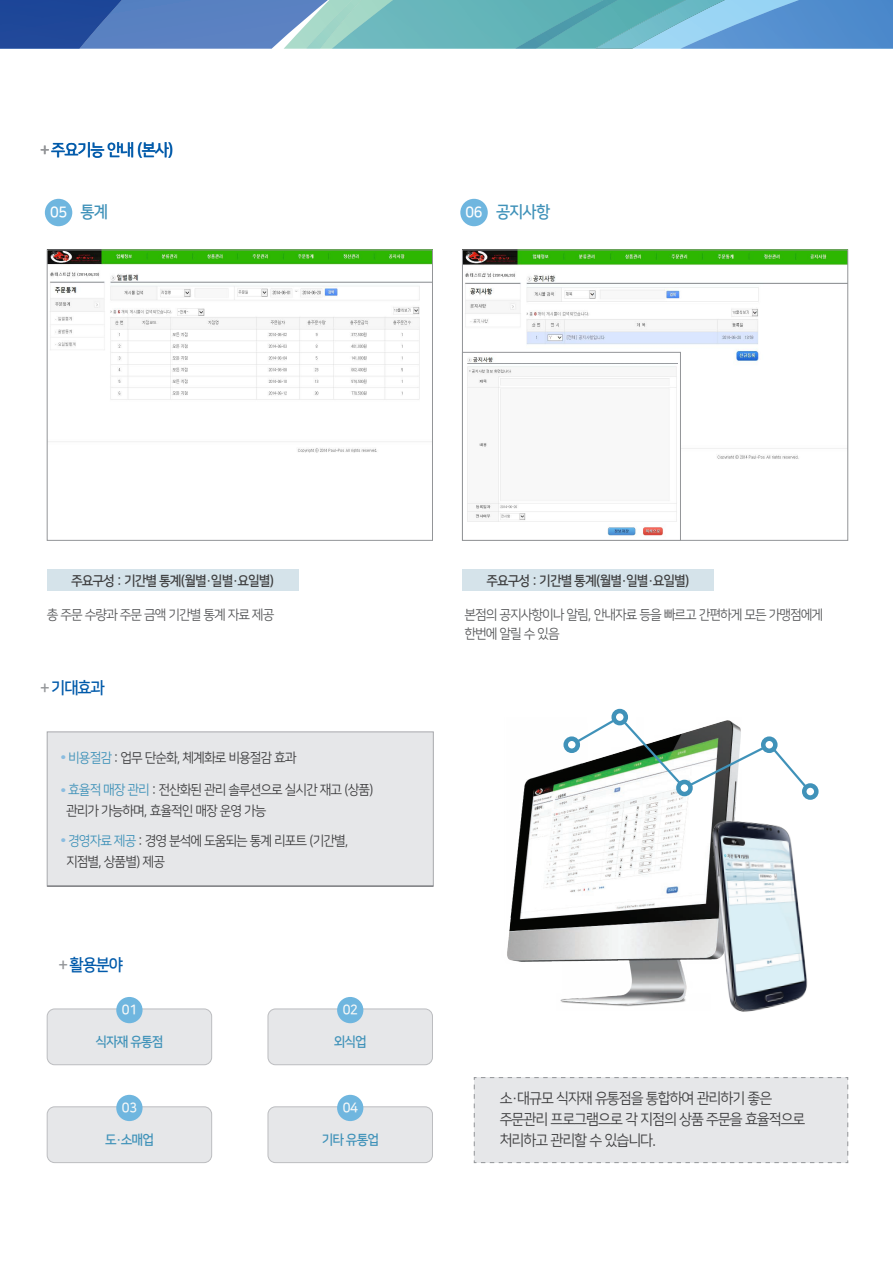
<style>
.page{position:relative;width:893px;height:1263px;background:#fff}
.page>*{position:absolute;margin:0;border:0;box-sizing:border-box;transform-origin:0 0}
.t1{font:16.5px "Nanum Square ac B";letter-spacing:-.025em;color:#015aaa;scale:.95 1}
.t2{font:16.5px "Nanum Square ac B";color:#4092b9;scale:.95 1}
.t3{font:15px/21px "Nanum Square ac R";letter-spacing:-.025em;color:#3e3e3f;scale:.95 1}
.t4{font:15px "Nanum Square ac B";color:#fff;scale:.95 1}
.t5{font:13.5px/21px "Nanum Square ac R";letter-spacing:-.025em;color:#3e3e3f;scale:.95 1}
.t6{font:13.5px/19.5px "Nanum Square ac R";letter-spacing:-.025em;color:#57585a;scale:.95 1}
.t7{font:13.5px "Nanum Square ac B";letter-spacing:-.025em;color:#3e3e3f;scale:.95 1}
.t8{font:13.5px "Nanum Square ac B";letter-spacing:-.025em;color:#4092b9;scale:.95 1}
.t9{font:13.5px "Nanum Square ac B";letter-spacing:-.025em;color:#f6f8f8;scale:.95 1}
.s1{color:#939598}
.s2{font-size:16.5px;color:#4092b9}
.s3{font-size:15px;color:#fff}
.s4{color:#4092b9}
</style>
<div class="page">
<img style="left:464px;top:252px;width:382px;height:207px">
<div style="left:47px;top:1009px;width:165px;height:56px;background:#e6e7e9;border-radius:8px"></div>
<div style="left:47px;top:1008px;width:165px;height:57px;border:1px solid #bcbdc0;border-radius:8px"></div>
<div style="left:116px;top:997px;width:27px;height:26px;background:#6fb6df;border-radius:50%"></div>
<div style="left:268px;top:1009px;width:164px;height:56px;background:#e6e7e9;border-radius:8px"></div>
<div style="left:268px;top:1008px;width:165px;height:57px;border:1px solid #bcbdc0;border-radius:8px"></div>
<div style="left:337px;top:997px;width:26px;height:26px;background:#6fb6df;border-radius:50%"></div>
<div style="left:47px;top:1107px;width:165px;height:55px;background:#e6e7e9;border-radius:8px"></div>
<div style="left:47px;top:1106px;width:165px;height:57px;border:1px solid #bcbdc0;border-radius:8px"></div>
<div style="left:116px;top:1095px;width:27px;height:26px;background:#6fb6df;border-radius:50%"></div>
<div style="left:268px;top:1107px;width:164px;height:55px;background:#e6e7e9;border-radius:8px"></div>
<div style="left:268px;top:1106px;width:165px;height:57px;border:1px solid #bcbdc0;border-radius:8px"></div>
<div style="left:337px;top:1095px;width:26px;height:26px;background:#6fb6df;border-radius:50%"></div>
<div style="left:47px;top:732px;width:386px;height:154px;background:#e6e7e9;border:1px solid #a8a9ad"></div>
<hr style="left:47px;top:885px;width:386px;height:2px;background:#6c6d70">
<img style="left:49px;top:252px;width:382px;height:201px">
<div style="left:47px;top:250px;width:386px;height:291px;border:1px solid #939598"></div>
<img style="left:507px;top:749px;width:230px;height:258px">
<div style="left:473px;top:1077px;width:375px;height:86px;background:#e6e7e9"></div>
<img style="left:711px;top:815px;width:97px;height:197px">
<svg style="left:569px;top:720px;width:239px;height:75px"></svg>
<svg style="left:566px;top:739px;width:12px;height:12px"></svg>
<div style="left:563px;top:736px;width:17px;height:17px;border:4px solid #4092b9;border-radius:50%"></div>
<svg style="left:678px;top:782px;width:12px;height:12px"></svg>
<div style="left:676px;top:780px;width:17px;height:16px;border:4px solid #4092b9;border-radius:50%"></div>
<svg style="left:763px;top:739px;width:12px;height:12px"></svg>
<div style="left:761px;top:736px;width:17px;height:17px;border:4px solid #4092b9;border-radius:50%"></div>
<div style="left:611px;top:709px;width:17px;height:16px;border:4px solid #4092b9;border-radius:50%"></div>
<svg style="left:804px;top:785px;width:12px;height:12px"></svg>
<div style="left:802px;top:783px;width:17px;height:17px;border:4px solid #4092b9;border-radius:50%"></div>
<div style="left:462px;top:352px;width:219px;height:189px;background:#fff;border:1px solid #939598"></div>
<img style="left:467px;top:357px;width:210px;height:179px">
<svg style="left:0;top:0;width:893px;height:49px;background:#609bc0"></svg>
<div style="left:47px;top:569px;width:252px;height:22px;background:#d5e3ea"></div>
<div style="left:462px;top:569px;width:252px;height:22px;background:#d5e3ea"></div>
<div style="left:45px;top:199px;width:27px;height:27px;background:#6fb6df;border-radius:50%"></div>
<div style="left:460px;top:199px;width:28px;height:27px;background:#6fb6df;border-radius:50%"></div>
<p class="t1" style="left:38px;top:141px;width:144px"><span class="s1">＋</span>주요기능 안내 (본사)</p>
<p class="t4" style="left:50px;top:204px;width:62px">05 <span class="s2">통계</span></p>
<p class="t2" style="left:465px;top:203px;width:91px"><span class="s3">06</span> 공지사항</p>
<p class="t7" style="left:72px;top:573px;width:215px">주요구성 : 기간별 통계(월별·일별·요일별)</p>
<p class="t7" style="left:487px;top:573px;width:215px">주요구성 : 기간별 통계(월별·일별·요일별)</p>
<p class="t6" style="left:47px;top:605px;width:240px">총 주문 수량과 주문 금액 기간별 통계 자료 제공</p>
<p class="t6" style="left:465px;top:605px;width:379px">본점의 공지사항이나 알림, 안내자료 등을 빠르고 간편하게 모든 가맹점에게 한번에 알릴 수 있음</p>
<p class="t1" style="left:38px;top:679px;width:72px"><span class="s1">＋</span>기대효과</p>
<p class="t5" style="left:61px;top:747px;width:249px"><sup>●</sup> <span class="s4">비용절감</span> : 업무 단순화, 체계화로 비용절감 효과</p>
<p class="t5" style="left:66px;top:779px;width:325px;text-indent:-6px"><sup>●</sup> <span class="s4">효율적 매장 관리</span> : 전산화된 관리 솔루션으로 실시간 재고 (상품) 관리가 가능하며, 효율적인 매장 운영 가능</p>
<p class="t5" style="left:66px;top:830px;width:298px;text-indent:-6px"><sup>●</sup> <span class="s4">경영자료 제공</span> : 경영 분석에 도움되는 통계 리포트 (기간별, 지점별, 상품별) 제공</p>
<p class="t1" style="left:56px;top:955px;width:72px"><span class="s1">＋</span>활용분야</p>
<p class="t9" style="left:122px;top:1002px;width:18px">01</p>
<p class="t8" style="left:96px;top:1035px;width:73px">식자재 유통점</p>
<p class="t9" style="left:122px;top:1100px;width:18px">03</p>
<p class="t8" style="left:105px;top:1133px;width:52px">도·소매업</p>
<p class="t9" style="left:343px;top:1002px;width:18px">02</p>
<p class="t8" style="left:334px;top:1035px;width:36px">외식업</p>
<p class="t9" style="left:343px;top:1100px;width:18px">04</p>
<p class="t8" style="left:322px;top:1133px;width:61px">기타 유통업</p>
<p class="t3" style="left:500px;top:1088px;width:323px">소·대규모 식자재 유통점을 통합하여 관리하기 좋은 주문관리 프로그램으로 각 지점의 상품 주문을 효율적으로 처리하고 관리할 수 있습니다.</p>
</div>
